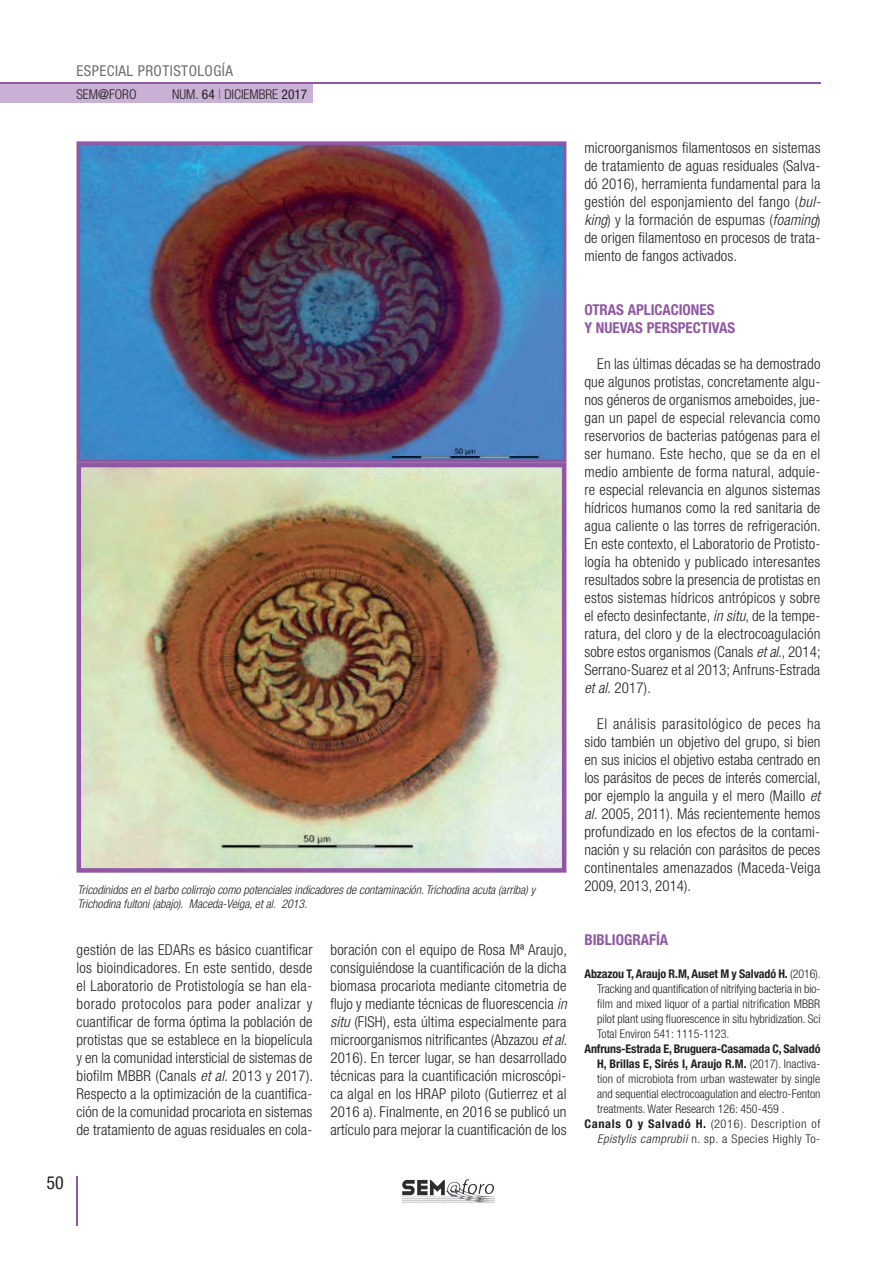
<style>
.page{position:relative;width:893px;height:1263px;background:#fff}
.page>*{position:absolute;margin:0;border:0;box-sizing:border-box;transform-origin:0 0}
.t1{font:condensed 18px "Helvetica Neue LT Std";color:#231f20}
.t2{font:300 condensed 15px/18px "Helvetica Neue LT Std";letter-spacing:.01em;color:#231f20;text-align:justify}
.t3{font:700 condensed 15px/18px "Helvetica Neue LT Std";color:#9058a4}
.t4{font:condensed 15px "Helvetica Neue LT Std";letter-spacing:.03em;color:#6d6e70}
.t5{font:300 condensed 13.5px "Helvetica Neue LT Std";color:#231f20}
.t6{font:300 condensed 12px/15px "Helvetica Neue LT Std";color:#231f20;text-align:justify}
.t7{font:italic 300 condensed 12px/14.2px "Helvetica Neue LT Std";color:#231f20}
.t8{font:700 condensed 12px "Helvetica Neue LT Std";letter-spacing:-.01em;color:#231f20}
.t9{font:300 condensed 12px "Helvetica Neue LT Std";letter-spacing:.035em;color:#231f20;scale:1.04 1}
.t10{font:300 condensed 12px "Helvetica Neue LT Std";letter-spacing:.05em;color:#231f20;scale:1.04 1}
.s1{font-weight:400}
.s2{font-weight:400;color:#9058a4}
.s3{font-style:italic}
.s4{font-weight:700}
.s5{font-weight:300}
</style>
<div class="page">
<img style="left:445px;top:1179px;width:22px;height:16px">
<div style="left:0;top:84px;width:312px;height:19px;background:#c8b1d5"></div>
<hr style="left:0;top:82px;width:820px;height:2px;background:#9058a4">
<hr style="left:76px;top:1176px;width:1px;height:50px;background:#9058a4">
<img style="left:82px;top:146px;width:479px;height:312px">
<div style="left:77px;top:141px;width:489px;height:322px;border:4px solid #9058a4"></div>
<img style="left:83px;top:469px;width:477px;height:398px">
<div style="left:77px;top:463px;width:489px;height:410px;border:5px solid #9058a4"></div>
<p class="t4" style="left:77px;top:62px;width:158px">ESPECIAL PROTISTOLOGÍA</p>
<p class="t5" style="left:77px;top:89px;width:62px">SEM<span class="s1">@</span>FORO</p>
<p class="t5" style="left:172px;top:89px;width:137px">NUM. <span class="s1">64</span> <span class="s2">|</span> DICIEMBRE <span class="s1">2017</span></p>
<p class="t7" style="left:77px;top:884px;width:459px">Tricodinidos en el barbo colirrojo como potenciales indicadores de contaminación. Trichodina acuta (arriba) y<br>Trichodina fultoni (abajo). Maceda-Veiga, et al. 2013.</p>
<p class="t2" style="left:77px;top:942px;width:238px">gestión de las EDARs es básico cuantificar los bioindicadores. En este sentido, desde el Laboratorio de Protistología se han ela&shy;borado protocolos para poder analizar y cuantificar de forma óptima la población de protistas que se establece en la biopelícula y en la comunidad intersticial de sistemas de biofilm MBBR (Canals <span class="s3">et al.</span> 2013 y 2017).<br>Respecto a la optimización de la cuantifica&shy;ción de la comunidad procariota en sistemas de tratamiento de aguas residuales en cola-</p>
<p class="t2" style="left:330px;top:942px;width:238px">boración con el equipo de Rosa Mª Araujo, consiguiéndose la cuantificación de la dicha biomasa procariota mediante citometria de flujo y mediante técnicas de fluorescencia <span class="s3">in situ</span> (FISH), esta última especialmente para microorganismos nitrificantes (Abzazou <span class="s3">et al.<br></span>2016). En tercer lugar, se han desarrollado técnicas para la cuantificación microscópi&shy;ca algal en los HRAP piloto (Gutierrez et al 2016 a). Finalmente, en 2016 se publicó un artículo para mejorar la cuantificación de los</p>
<p class="t1" style="left:46px;top:1173px;width:19px">50</p>
<p class="t2" style="left:584px;top:140px;width:238px">microorganismos filamentosos en sistemas de tratamiento de aguas residuales (Salva&shy;dó 2016), herramienta fundamental para la gestión del esponjamiento del fango (<span class="s3">bul&shy;king</span>) y la formación de espumas (<span class="s3">foaming</span>) de origen filamentoso en procesos de trata&shy;miento de fangos activados.</p>
<p class="t3" style="left:584px;top:302px;width:152px">OTRAS APLICACIONES<br>Y NUEVAS PERSPECTIVAS</p>
<p class="t2" style="left:584px;top:356px;width:238px;text-indent:13px">En las últimas décadas se ha demostrado que algunos protistas, concretamente algu&shy;nos géneros de organismos ameboides, jue&shy;gan un papel de especial relevancia como reservorios de bacterias patógenas para el ser humano. Este hecho, que se da en el medio ambiente de forma natural, adquie&shy;re especial relevancia en algunos sistemas hídricos humanos como la red sanitaria de agua caliente o las torres de refrigeración.<br>En este contexto, el Laboratorio de Protisto&shy;logía ha obtenido y publicado interesantes resultados sobre la presencia de protistas en estos sistemas hídricos antrópicos y sobre el efecto desinfectante, <span class="s3">in situ</span>, de la tempe&shy;ratura, del cloro y de la electrocoagulación sobre estos organismos (Canals <span class="s3">et al.</span>, 2014; Serrano-Suarez et al 2013; Anfruns-Estrada <span class="s3">et al.</span> 2017).</p>
<p class="t2" style="left:584px;top:716px;width:238px;text-indent:13px">El análisis parasitológico de peces ha sido también un objetivo del grupo, si bien en sus inicios el objetivo estaba centrado en los parásitos de peces de interés comercial, por ejemplo la anguila y el mero (Maillo <span class="s3">et al.</span> 2005, 2011). Más recientemente hemos profundizado en los efectos de la contami&shy;nación y su relación con parásitos de peces continentales amenazados (Maceda-Veiga 2009, 2013, 2014).</p>
<p class="t3" style="left:584px;top:932px;width:85px">BIBLIOGRAFÍA</p>
<p class="t6" style="left:597px;top:967px;width:225px;text-indent:-13px"><span class="s4">Abzazou T, Araujo R.M, Auset M y Salvadó H.</span> (2016).<br>Tracking and quantification of nitrifying bacteria in bio&shy;film and mixed liquor of a partial nitrification MBBR pilot plant using fluorescence in situ hybridization. Sci Total Environ 541: 1115-1123.</p>
<p class="t8" style="left:584px;top:1044px;width:237px">Anfruns-Estrada E, Bruguera-Casamada C, Salvadó</p>
<p class="t8" style="left:597px;top:1059px;width:225px">H, Brillas E, Sirés I, Araujo R.M. <span class="s5">(2017). Inactiva-</span></p>
<p class="t6" style="left:597px;top:1072px;width:225px">tion of microbiota from urban wastewater by single</p>
<p class="t6" style="left:597px;top:1087px;width:225px">and sequential electrocoagulation and electro-Fenton</p>
<p class="t6" style="left:597px;top:1102px;width:189px">treatments. Water Research 126: 450-459 .</p>
<p class="t10" style="left:584px;top:1119px;width:228px"><span class="s4">Canals O y Salvadó H.</span> (2016). Description of</p>
<p class="t9" style="left:597px;top:1134px;width:216px"><span class="s3">Epistylis camprubii</span> n. sp. a Species Highly To-</p>
</div>
